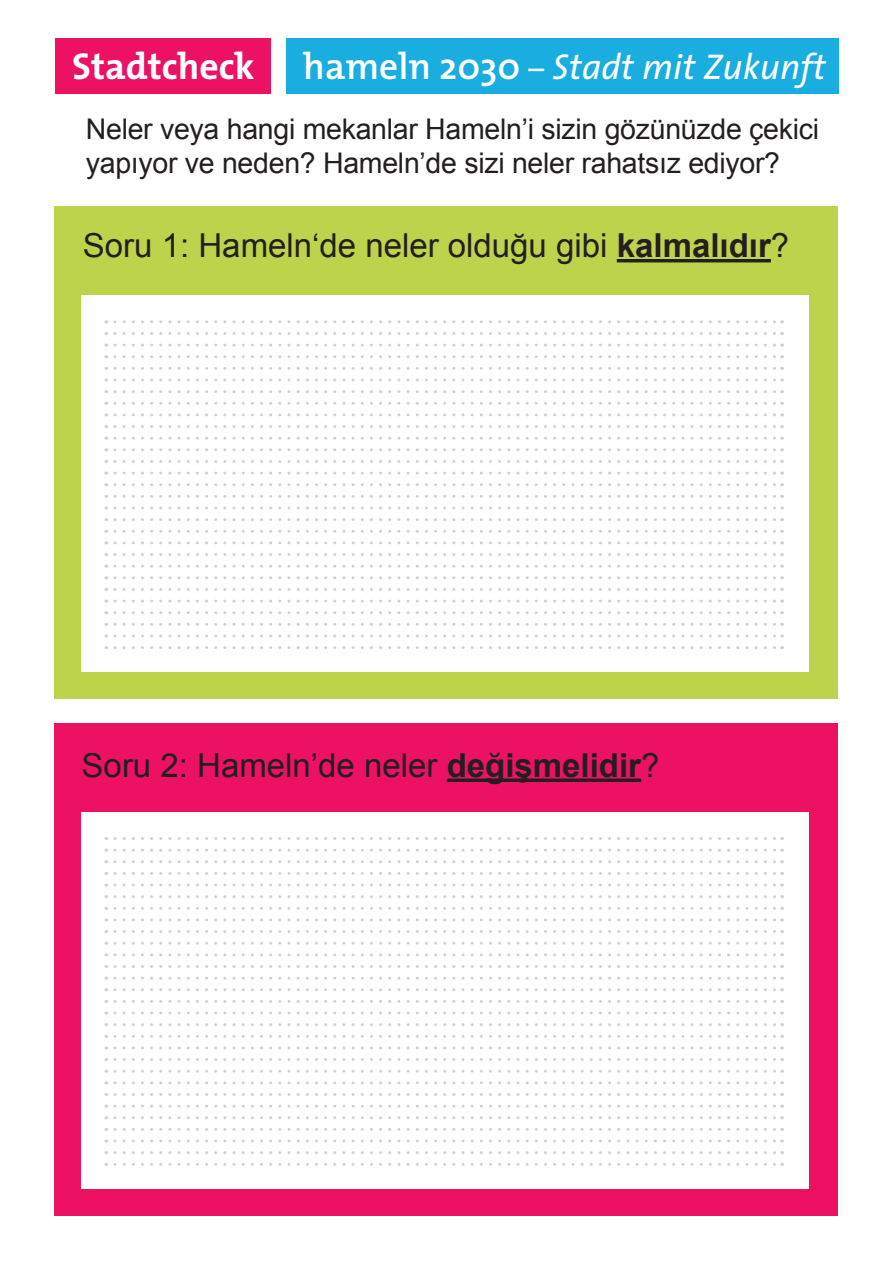
<style>
.page{position:relative;width:893px;height:1263px;background:#fff}
.page>*{position:absolute;margin:0;border:0;box-sizing:border-box;transform-origin:0 0}
.t1{font:700 37.5px "The Mix";color:#fff}
.t2{font:italic 36px "The Sans";color:#fff}
.t3{font:33px "Arial";color:#231f20}
.t4{font:28.5px/34.2px "Arial";letter-spacing:-.01em;color:#231f20}
.s1{font-family:"The Mix";font-weight:600;font-style:normal;font-size:37.5px}
.s2{font-weight:600;font-style:normal;font-size:37.5px}
.s3{font-size:31.5px}
.s4{font-weight:700}
</style>
<div class="page">
<div style="left:55px;top:38px;width:216px;height:56px;background:#ec1163"></div>
<div style="left:286px;top:38px;width:553px;height:56px;background:#1aaee0"></div>
<div style="left:54px;top:206px;width:784px;height:492px;background:#bcd34b"></div>
<div style="left:82px;top:296px;width:727px;height:375px;background:#fff"></div>
<hr style="left:617px;top:259px;width:154px;height:3px;background:#231f20">
<svg style="left:115px;top:344px;width:668px;height:3px"></svg>
<svg style="left:115px;top:390px;width:668px;height:3px"></svg>
<svg style="left:115px;top:437px;width:668px;height:3px"></svg>
<svg style="left:115px;top:483px;width:668px;height:3px"></svg>
<svg style="left:115px;top:530px;width:668px;height:3px"></svg>
<svg style="left:115px;top:576px;width:668px;height:3px"></svg>
<svg style="left:115px;top:320px;width:668px;height:3px"></svg>
<svg style="left:115px;top:367px;width:668px;height:3px"></svg>
<svg style="left:115px;top:413px;width:668px;height:3px"></svg>
<svg style="left:115px;top:460px;width:668px;height:3px"></svg>
<svg style="left:115px;top:506px;width:668px;height:3px"></svg>
<svg style="left:115px;top:553px;width:668px;height:3px"></svg>
<svg style="left:115px;top:600px;width:668px;height:3px"></svg>
<svg style="left:115px;top:646px;width:668px;height:3px"></svg>
<svg style="left:115px;top:623px;width:668px;height:3px"></svg>
<svg style="left:115px;top:332px;width:668px;height:3px"></svg>
<svg style="left:115px;top:378px;width:668px;height:3px"></svg>
<svg style="left:115px;top:425px;width:668px;height:3px"></svg>
<svg style="left:115px;top:472px;width:668px;height:3px"></svg>
<svg style="left:115px;top:518px;width:668px;height:3px"></svg>
<svg style="left:115px;top:565px;width:668px;height:3px"></svg>
<svg style="left:115px;top:355px;width:668px;height:3px"></svg>
<svg style="left:115px;top:402px;width:668px;height:3px"></svg>
<svg style="left:115px;top:448px;width:668px;height:3px"></svg>
<svg style="left:115px;top:495px;width:668px;height:3px"></svg>
<svg style="left:115px;top:541px;width:668px;height:3px"></svg>
<svg style="left:115px;top:588px;width:668px;height:3px"></svg>
<svg style="left:115px;top:634px;width:668px;height:3px"></svg>
<svg style="left:115px;top:611px;width:668px;height:3px"></svg>
<div style="left:54px;top:723px;width:784px;height:492px;background:#ec1163"></div>
<svg style="left:447px;top:778px;width:194px;height:4px"></svg>
<div style="left:82px;top:812px;width:727px;height:376px;background:#fff"></div>
<svg style="left:115px;top:860px;width:668px;height:3px"></svg>
<svg style="left:115px;top:907px;width:668px;height:3px"></svg>
<svg style="left:115px;top:953px;width:668px;height:3px"></svg>
<svg style="left:115px;top:1000px;width:668px;height:3px"></svg>
<svg style="left:115px;top:1046px;width:668px;height:3px"></svg>
<svg style="left:115px;top:1093px;width:668px;height:3px"></svg>
<svg style="left:115px;top:837px;width:668px;height:3px"></svg>
<svg style="left:115px;top:883px;width:668px;height:3px"></svg>
<svg style="left:115px;top:930px;width:668px;height:3px"></svg>
<svg style="left:115px;top:977px;width:668px;height:3px"></svg>
<svg style="left:115px;top:1023px;width:668px;height:3px"></svg>
<svg style="left:115px;top:1070px;width:668px;height:3px"></svg>
<svg style="left:115px;top:1116px;width:668px;height:3px"></svg>
<svg style="left:115px;top:1163px;width:668px;height:3px"></svg>
<svg style="left:115px;top:1139px;width:668px;height:3px"></svg>
<svg style="left:115px;top:849px;width:668px;height:3px"></svg>
<svg style="left:115px;top:895px;width:668px;height:3px"></svg>
<svg style="left:115px;top:942px;width:668px;height:3px"></svg>
<svg style="left:115px;top:988px;width:668px;height:3px"></svg>
<svg style="left:115px;top:1035px;width:668px;height:3px"></svg>
<svg style="left:115px;top:1081px;width:668px;height:3px"></svg>
<svg style="left:115px;top:872px;width:668px;height:3px"></svg>
<svg style="left:115px;top:918px;width:668px;height:3px"></svg>
<svg style="left:115px;top:965px;width:668px;height:3px"></svg>
<svg style="left:115px;top:1011px;width:668px;height:3px"></svg>
<svg style="left:115px;top:1058px;width:668px;height:3px"></svg>
<svg style="left:115px;top:1104px;width:668px;height:3px"></svg>
<svg style="left:115px;top:1151px;width:668px;height:3px"></svg>
<svg style="left:115px;top:1128px;width:668px;height:3px"></svg>
<p class="t1" style="left:72px;top:35px;width:184px">Stadtcheck</p>
<p class="t2" style="left:303px;top:37px;width:524px"><span class="s1">hameln</span> <span class="s2">2030</span> <span class="s3">–</span> Stadt mit Zukunft</p>
<p class="t4" style="left:86px;top:112px;width:735px">Neler veya hangi mekanlar Hameln’i sizin gözünüzde çekici yapıyor ve neden? Hameln’de sizi neler rahatsız ediyor?</p>
<p class="t3" style="left:83px;top:224px;width:708px">Soru 1: Hameln‘de neler olduğu gibi <span class="s4">kalmalıdır</span>?</p>
<p class="t3" style="left:82px;top:743px;width:579px">Soru 2: Hameln’de neler <span class="s4">değişmelidir</span>?</p>
</div>
